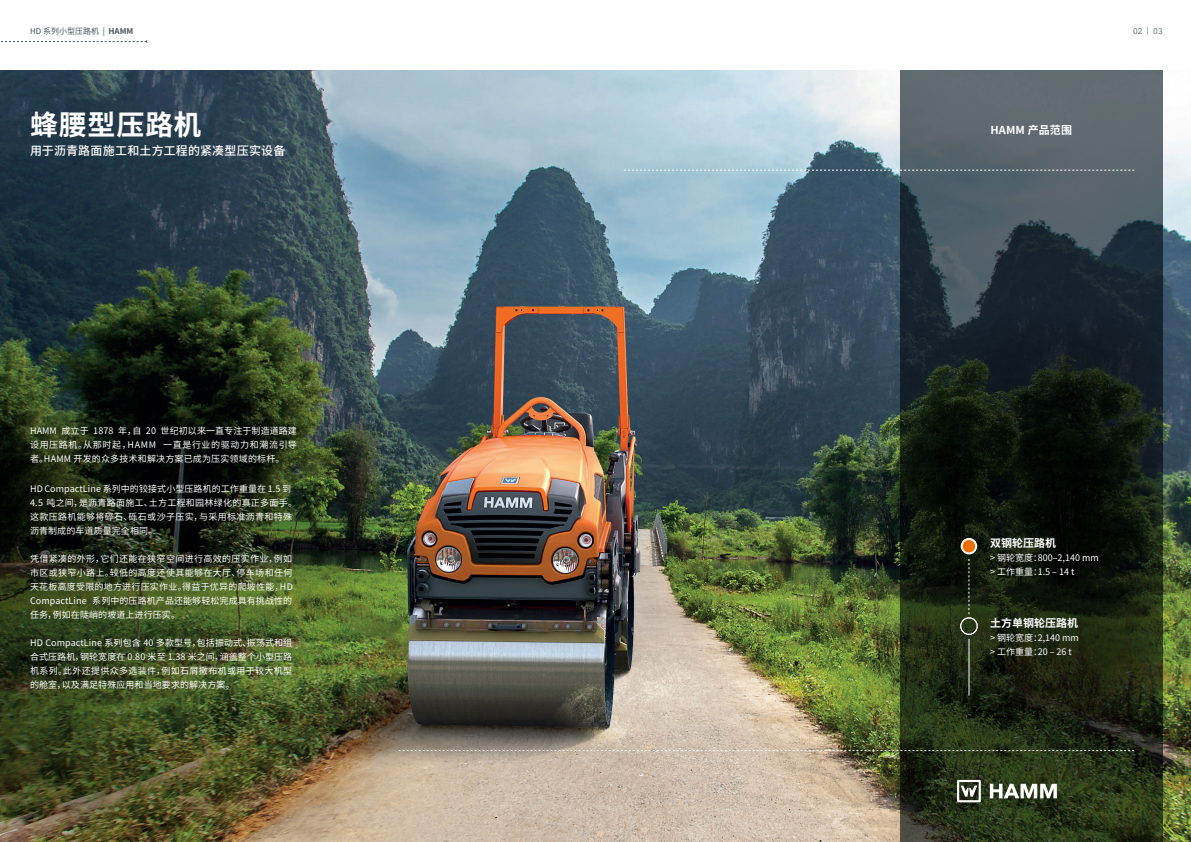
<style>
.page{position:relative;width:1191px;height:842px;background:#fff}
.page>*{position:absolute;margin:0;border:0;box-sizing:border-box;transform-origin:0 0}
.t1{font:700 28px "Source Han Sans CN";letter-spacing:.03em;color:#fff}
.t2{font:500 12px "Source Han Sans CN";letter-spacing:.015em;color:#fff}
.t3{font:700 11px "Source Han Sans CN";color:#fff}
.t4{font:9px/14px "Source Han Sans CN";letter-spacing:.01em;color:#fff;text-align:justify}
.t5{font:9px/14px "Source Han Sans CN";letter-spacing:.03em;color:#fff}
.t6{font:8px "Source Han Sans CN";color:#47535a}
.t7{font:8px "Avenir Next LT Pro";color:#47535a}
.s1{font-weight:700}
</style>
<div class="page">
<img style="left:1px;top:70px;width:593px;height:772px">
<img style="left:1px;top:400px;width:426px;height:442px">
<svg style="left:1px;top:40px;width:146px;height:3px"></svg>
<img style="left:594px;top:70px;width:597px;height:772px">
<svg style="left:900px;top:70px;width:262px;height:772px;background:#27312b"></svg>
<svg style="left:399px;top:750px;width:735px;height:1px"></svg>
<svg style="left:989px;top:784px;width:67px;height:14px"></svg>
<svg style="left:957px;top:780px;width:23px;height:22px"></svg>
<svg style="left:624px;top:170px;width:510px;height:1px"></svg>
<hr style="left:968px;top:639px;width:1px;height:56px;background:#fff">
<svg style="left:968px;top:559px;width:1px;height:55px"></svg>
<div style="left:961px;top:539px;width:15px;height:14px;background:#ed6d00;border-radius:50%"></div>
<div style="left:960px;top:538px;width:17px;height:16px;border:2px solid #fff;border-radius:50%"></div>
<div style="left:960px;top:618px;width:17px;height:17px;border:1px solid #fff;border-radius:50%"></div>
<p class="t6" style="left:30px;top:27px;width:105px">HD 系列小型压路机 | <span class="s1">HAMM</span></p>
<h1 class="t1" style="left:30px;top:109px;width:173px">蜂腰型压路机</h1>
<h2 class="t2" style="left:30px;top:144px;width:257px">用于沥青路面施工和土方工程的紧凑型压实设备</h2>
<p class="t4" style="left:30px;top:424px;width:268px">HAMM 成立于 1878 年，自 20 世纪初以来一直专注于制造道路建设用压路机。从那时起，HAMM 一直是行业的驱动力和潮流引导者。HAMM 开发的众多技术和解决方案已成为压实领域的标杆。</p>
<p class="t5" style="left:30px;top:482px;width:269px">HD CompactLine 系列中的铰接式小型压路机的工作重量在 1.5 到<br>4.5 吨之间，是沥青路面施工、土方工程和园林绿化的真正多面手。这款压路机能够将碎石、砾石或沙子压实，与采用标准沥青和特殊沥青制成的车道质量完全相同。</p>
<p class="t4" style="left:30px;top:552px;width:264px">凭借紧凑的外形，它们还能在狭窄空间进行高效的压实作业，例如市区或狭窄小路上。较低的高度还使其能够在大厅、停车场和任何天花板高度受限的地方进行压实作业。得益于优异的爬坡性能，HD CompactLine 系列中的压路机产品还能够轻松完成具有挑战性的任务，例如在陡峭的坡道上进行压实。</p>
<p class="t4" style="left:30px;top:636px;width:264px">HD CompactLine 系列包含 40 多款型号，包括振动式、振荡式和组合式压路机，钢轮宽度在 0.80 米至 1.38 米之间，涵盖整个小型压路机系列。此外还提供众多选装件，例如石屑撒布机或用于较大机型的舱室，以及满足特殊应用和当地要求的解决方案。</p>
<p class="t3" style="left:990px;top:124px;width:83px">HAMM 产品范围</p>
<p class="t7" style="left:1133px;top:26px;width:31px">02 | 03</p>
<p class="t3" style="left:990px;top:537px;width:68px">双钢轮压路机</p>
<p class="t4" style="left:990px;top:551px;width:110px">&gt; 钢轮宽度：800–2,140 mm &gt; 工作重量：1.5 – 14 t</p>
<p class="t3" style="left:990px;top:617px;width:90px">土方单钢轮压路机</p>
<p class="t4" style="left:990px;top:631px;width:90px">&gt; 钢轮宽度：2,140 mm &gt; 工作重量：20 – 26 t</p>
</div>
